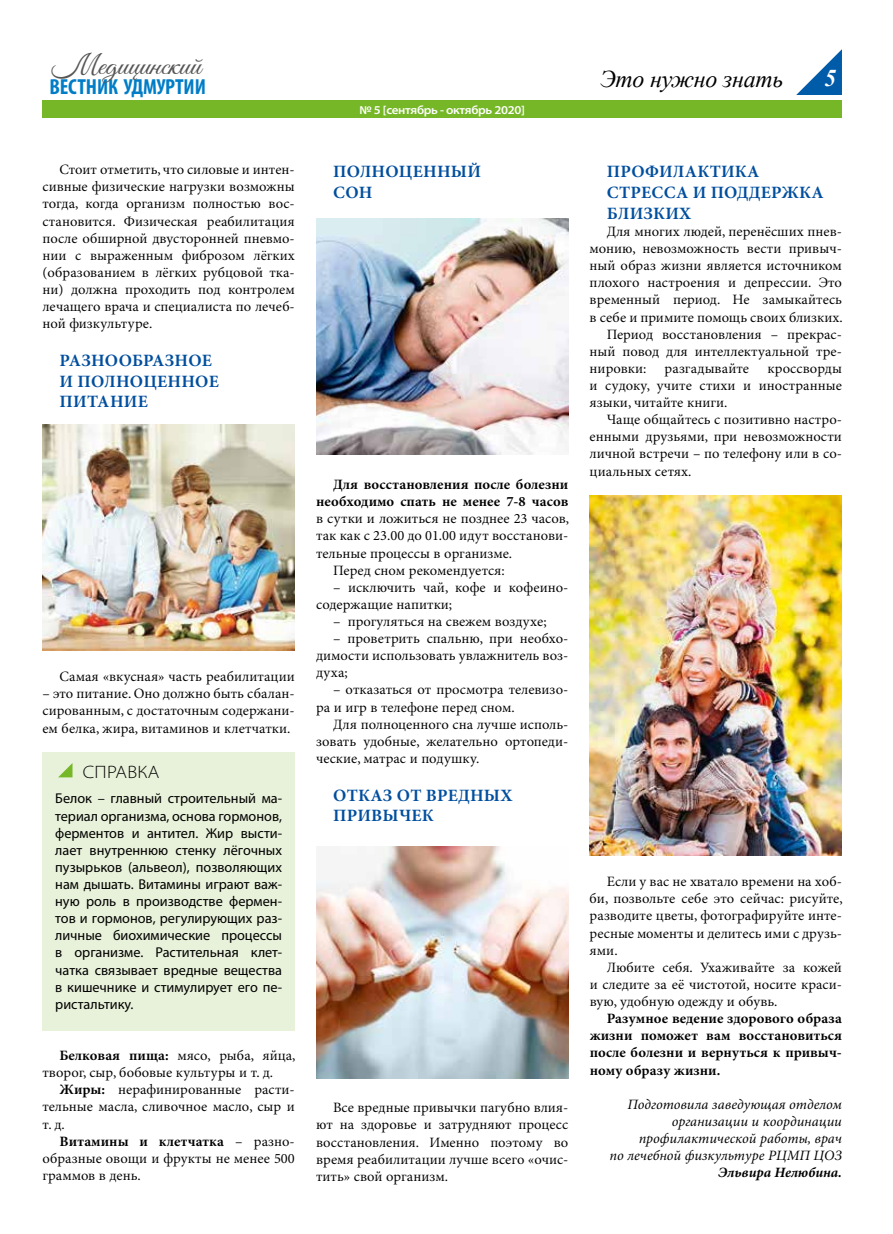
<style>
.page{position:relative;width:893px;height:1234px;background:#fff}
.page>*{position:absolute;margin:0;border:0;box-sizing:border-box;transform-origin:0 0}
.t1{font:27.9px "Good Vibes Pro";color:#565655;scale:1.1 1}
.t2{font:italic 24px "Times New Roman";letter-spacing:-.01em;color:#000}
.t3{font:italic 700 24px "Times New Roman";color:#fff}
.t4{font:700 condensed 21.9px "Myriad Pro";letter-spacing:-.005em;color:#007dc6}
.t5{font:300 semi-expanded 18px "Myriad Pro";letter-spacing:.02em;color:#000}
.t6{font:700 17.25px/20.7px "Minion Pro";letter-spacing:.01em;color:#004e9e}
.t7{font:14.25px/17.1px "Minion Pro";color:#000;text-align:justify}
.t8{font:14.25px/17.1px "Myriad Pro";color:#000;text-align:justify}
.t9{font:700 14.25px/17.1px "Minion Pro";color:#000;text-align:right}
.t10{font:italic 14.25px/17.1px "Minion Pro";color:#000;text-align:right}
.t11{font:italic 700 14.25px "Minion Pro";color:#000}
.t12{font:600 semi-expanded 12px "Myriad Pro";letter-spacing:-.025em;color:#fff}
.s1{font-weight:700}
</style>
<div class="page">
<svg style="left:796px;top:49px;width:46px;height:46px"></svg>
<div style="left:43px;top:101px;width:799px;height:17px;background:#75b726"></div>
<div style="left:42px;top:752px;width:252px;height:278px;background:#e8f1d9"></div>
<svg style="left:58px;top:763px;width:14px;height:14px"></svg>
<img style="left:43px;top:424px;width:252px;height:226px">
<img style="left:316px;top:218px;width:252px;height:236px">
<img style="left:316px;top:846px;width:252px;height:231px">
<img style="left:590px;top:495px;width:252px;height:360px">
<h1 class="t1" style="left:52px;top:48px;width:137px">Медицинский</h1>
<h3 class="t4" style="left:49px;top:74px;width:158px">ВЕСТНИК УДМУРТИИ</h3>
<p class="t7" style="left:43px;top:161px;width:254px;text-indent:17px">Стоит отметить, что силовые и интен&shy;сивные физические нагрузки возможны тогда, когда организм полностью вос&shy;становится. Физическая реабилитация после обширной двусторонней пневмо&shy;нии с выраженным фиброзом лёгких (образованием в лёгких рубцовой тка&shy;ни) должна проходить под контролем лечащего врача и специалиста по лечеб&shy;ной физкультуре.</p>
<p class="t6" style="left:60px;top:350px;width:161px">РАЗНООБРАЗНОЕ<br>И ПОЛНОЦЕННОЕ<br>ПИТАНИЕ</p>
<p class="t7" style="left:60px;top:668px;width:237px">Самая «вкусная» часть реабилитации</p>
<p class="t7" style="left:43px;top:685px;width:254px">– это питание. Оно должно быть сбалан&shy;сированным, с достаточным содержани&shy;ем белка, жира, витаминов и клетчатки.</p>
<p class="t5" style="left:83px;top:761px;width:78px">СПРАВКА</p>
<p class="t8" style="left:55px;top:790px;width:228px">Белок – главный строительный ма&shy;териал организма, основа гормонов, ферментов и антител. Жир высти&shy;лает внутреннюю стенку лёгочных пузырьков (альвеол), позволяющих нам дышать. Витамины играют важ&shy;ную роль в производстве фермен&shy;тов и гормонов, регулирующих раз&shy;личные биохимические процессы в организме. Растительная клет&shy;чатка связывает вредные вещества в кишечнике и стимулирует его пе&shy;ристальтику.</p>
<p class="t7" style="left:42px;top:1047px;width:255px;text-indent:17px"><span class="s1">Белковая пища:</span> мясо, рыба, яйца, творог, сыр, бобовые культуры и т. д.</p>
<p class="t7" style="left:43px;top:1081px;width:254px;text-indent:17px"><span class="s1">Жиры:</span> нерафинированные расти&shy;тельные масла, сливочное масло, сыр и т. д.</p>
<p class="t7" style="left:43px;top:1132px;width:254px;text-indent:17px"><span class="s1">Витамины и клетчатка</span> – разно&shy;образные овощи и фрукты не менее 500 граммов в день.</p>
<p class="t12" style="left:360px;top:103px;width:167px">№ 5 [сентябрь - октябрь 2020]</p>
<p class="t6" style="left:333px;top:162px;width:149px">ПОЛНОЦЕННЫЙ<br>СОН</p>
<p class="t9" style="left:316px;top:476px;width:254px">Для восстановления после болезни необходимо спать не менее 7-8 часов</p>
<p class="t7" style="left:316px;top:510px;width:255px">в сутки и ложиться не позднее 23 часов,</p>
<p class="t7" style="left:316px;top:527px;width:254px">так как с 23.00 до 01.00 идут восстанови-</p>
<p class="t7" style="left:316px;top:544px;width:198px">тельные процессы в организме.</p>
<p class="t7" style="left:333px;top:561px;width:173px">Перед сном рекомендуется:</p>
<p class="t7" style="left:316px;top:579px;width:254px;text-indent:17px">– исключить чай, кофе и кофеино&shy;содержащие напитки;</p>
<p class="t7" style="left:333px;top:613px;width:215px">– прогуляться на свежем воздухе;</p>
<p class="t7" style="left:316px;top:630px;width:254px;text-indent:17px">– проветрить спальню, при необхо&shy;димости использовать увлажнитель воз&shy;духа;</p>
<p class="t7" style="left:316px;top:681px;width:254px;text-indent:17px">– отказаться от просмотра телевизо&shy;ра и игр в телефоне перед сном.</p>
<p class="t7" style="left:316px;top:715px;width:254px;text-indent:17px">Для полноценного сна лучше исполь&shy;зовать удобные, желательно ортопеди&shy;ческие, матрас и подушку.</p>
<p class="t6" style="left:333px;top:785px;width:181px">ОТКАЗ ОТ ВРЕДНЫХ<br>ПРИВЫЧЕК</p>
<h2 class="t2" style="left:600px;top:62px;width:185px">Это нужно знать</h2>
<h2 class="t3" style="left:824px;top:61px;width:13px">5</h2>
<p class="t6" style="left:607px;top:162px;width:219px">ПРОФИЛАКТИКА<br>СТРЕССА И ПОДДЕРЖКА<br>БЛИЗКИХ</p>
<p class="t7" style="left:607px;top:223px;width:237px">Для многих людей, перенёсших пнев-</p>
<p class="t7" style="left:590px;top:240px;width:254px">монию, невозможность вести привыч-</p>
<p class="t7" style="left:590px;top:257px;width:254px">ный образ жизни является источником</p>
<p class="t7" style="left:590px;top:274px;width:254px">плохого настроения и депрессии. Это</p>
<p class="t7" style="left:590px;top:291px;width:254px">временный период. Не замыкайтесь</p>
<p class="t7" style="left:590px;top:309px;width:255px">в себе и примите помощь своих близких.</p>
<p class="t7" style="left:607px;top:326px;width:237px">Период восстановления – прекрас-</p>
<p class="t7" style="left:590px;top:343px;width:254px">ный повод для интеллектуальной тре-</p>
<p class="t7" style="left:590px;top:360px;width:58px">нировки:</p>
<p class="t7" style="left:665px;top:360px;width:86px">разгадывайте</p>
<p class="t7" style="left:590px;top:360px;width:254px;text-indent:178px">кроссворды и судоку, учите стихи и иностранные языки, читайте книги.</p>
<p class="t7" style="left:590px;top:411px;width:254px;text-indent:17px">Чаще общайтесь с позитивно настро&shy;енными друзьями, при невозможности личной встречи – по телефону или в со&shy;циальных сетях.</p>
<p class="t7" style="left:316px;top:1099px;width:254px;text-indent:17px">Все вредные привычки пагубно влия&shy;ют на здоровье и затрудняют процесс восстановления. Именно поэтому во время реабилитации лучше всего «очис&shy;тить» свой организм.</p>
<p class="t7" style="left:590px;top:873px;width:255px;text-indent:17px">Если у вас не хватало времени на хоб&shy;би, позвольте себе это сейчас: рисуйте, разводите цветы, фотографируйте инте&shy;ресные моменты и делитесь ими с друзь&shy;ями.</p>
<p class="t7" style="left:590px;top:958px;width:254px;text-indent:17px">Любите себя. Ухаживайте за кожей и следите за её чистотой, носите краси&shy;вую, удобную одежду и обувь.</p>
<p class="t9" style="left:590px;top:1010px;width:254px;text-align:justify;text-indent:17px">Разумное ведение здорового образа жизни поможет вам восстановиться после болезни и вернуться к привыч&shy;ному образу жизни.</p>
<p class="t10" style="left:610px;top:1095px;width:234px">Подготовила заведующая отделом организации и координации профилактической работы, врач<br>по лечебной физкультуре РЦМП ЦОЗ</p>
<p class="t11" style="left:718px;top:1162px;width:125px">Эльвира Нелюбина.</p>
</div>
